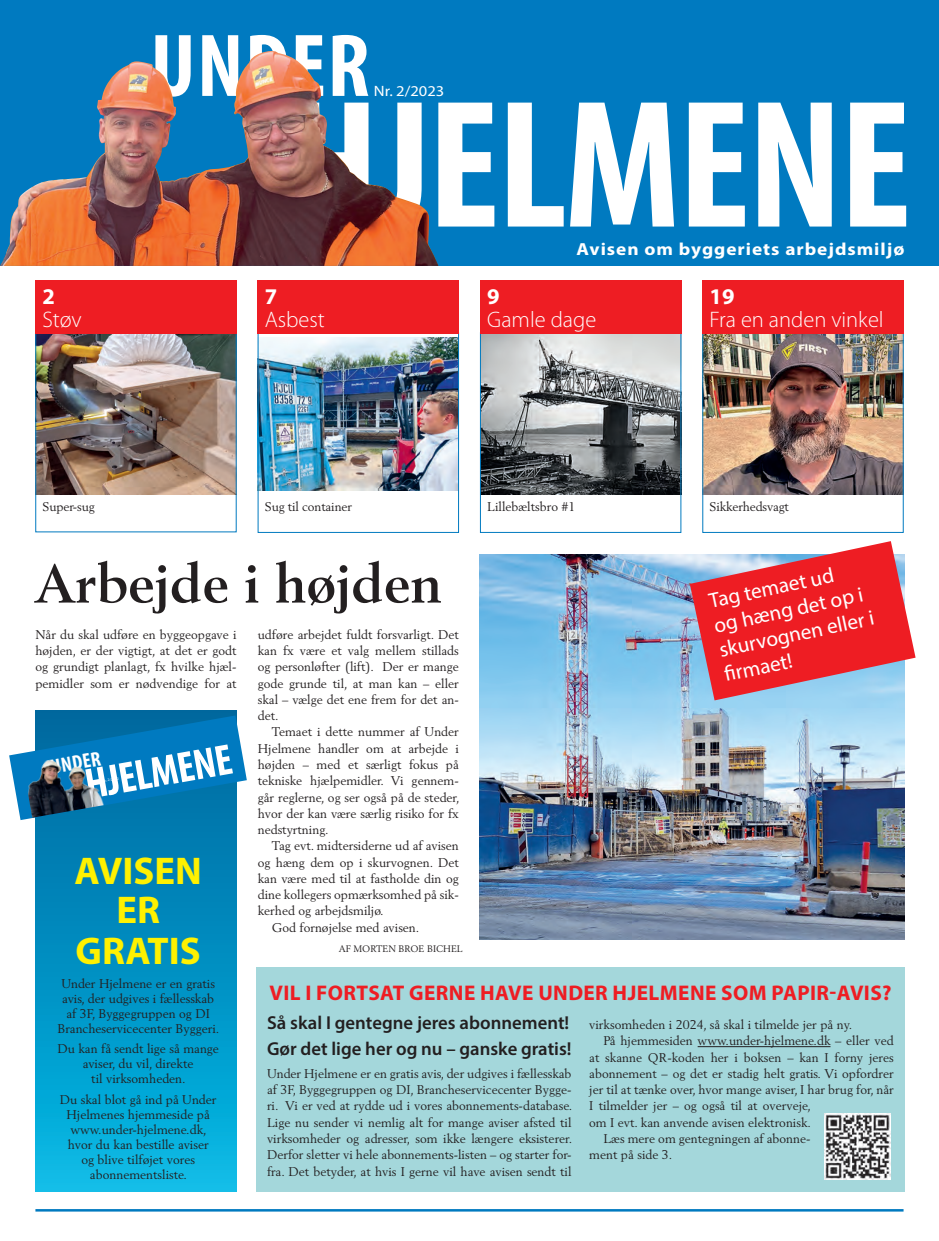
<style>
.page{position:relative;width:939px;height:1241px;background:#fff}
.page>*{position:absolute;margin:0;border:0;box-sizing:border-box;transform-origin:0 0}
.t1{font:700 condensed 183.75px "Myriad Pro";letter-spacing:-.015em;color:#fff}
.t2{font:700 condensed 90px "Myriad Pro";letter-spacing:.015em;color:#fff}
.t3{font:700 55px "Berling LT Std";color:#231f20}
.t4{font:700 condensed 43.5px "Myriad Pro";color:#fff}
.t5{font:700 38.75px/40px "Myriad Pro";color:#fff101;text-align:center}
.t6{font:300 22.5px "Myriad Pro";color:#fff}
.t7{font:700 22.5px "Myriad Pro";color:#fff}
.t8{font:21.25px/25px "Myriad Pro";color:#fff}
.t9{font:700 21.25px "Myriad Pro";letter-spacing:.02em;color:#ee1d23}
.t10{font:700 condensed 20.88px "Myriad Pro";color:#fff}
.t11{font:600 18.75px/25.9px "Myriad Pro";color:#231f20}
.t12{font:700 17.5px "Myriad Pro";letter-spacing:.05em;color:#fff;scale:1.1 1}
.t13{font:15px "Myriad Pro";color:#fff;scale:1.1 1}
.t14{font:12.5px/16.2px "Berling LT Std";color:#231f20;text-align:justify}
.t15{font:9.38px "Berling LT Std";color:#231f20}
.t16{font:3.5px "Myriad Pro";color:#fff}
.t17{font:3.5px "Myriad Pro";color:#fff;scale:1.1 1}
</style>
<div class="page">
<svg style="left:0;top:0;width:939px;height:266px;fill:#007ac0"></svg>
<img style="left:480px;top:555px;width:424px;height:384px">
<img style="left:37px;top:334px;width:198px;height:160px">
<div style="left:35px;top:332px;width:202px;height:200px;border:1px solid #007ac0"></div>
<img style="left:704px;top:334px;width:198px;height:160px">
<img style="left:482px;top:334px;width:197px;height:160px">
<div style="left:480px;top:332px;width:201px;height:200px;border:1px solid #007ac0"></div>
<img style="left:260px;top:337px;width:197px;height:153px">
<div style="left:702px;top:332px;width:202px;height:200px;border:1px solid #007ac0"></div>
<div style="left:258px;top:332px;width:201px;height:200px;border:1px solid #007ac0"></div>
<hr style="left:35px;top:1208px;width:869px;height:3px;background:#007ac0">
<div style="left:702px;top:280px;width:202px;height:53px;background:#ee1d23"></div>
<div style="left:258px;top:280px;width:201px;height:53px;background:#ee1d23"></div>
<svg style="left:35px;top:710px;width:202px;height:481px"></svg>
<div style="left:35px;top:280px;width:202px;height:53px;background:#ee1d23"></div>
<div style="left:480px;top:280px;width:201px;height:53px;background:#ee1d23"></div>
<svg style="left:690px;top:541px;width:226px;height:159px"></svg>
<svg style="left:9px;top:715px;width:238px;height:105px"></svg>
<img style="left:21px;top:742px;width:95px;height:75px">
<img style="left:17px;top:51px;width:255px;height:155px">
<div style="left:256px;top:966px;width:648px;height:225px;background:#a4d7db"></div>
<hr style="left:698px;top:1046px;width:132px;height:1px;background:#231f20">
<img style="left:825px;top:1113px;width:65px;height:65px">
<h2 class="t2" style="left:151px;top:10px;width:221px">UNDER</h2>
<p class="t13" style="left:374px;top:82px;width:66px">Nr. 2/2023</p>
<h1 class="t1" style="left:285px;top:50px;width:629px">HJELMENE</h1>
<h3 class="t7" style="left:43px;top:282px;width:14px">2</h3>
<h3 class="t6" style="left:43px;top:305px;width:41px">Støv</h3>
<h3 class="t7" style="left:265px;top:282px;width:14px">7</h3>
<h3 class="t6" style="left:265px;top:305px;width:62px">Asbest</h3>
<h3 class="t12" style="left:577px;top:238px;width:300px">Avisen om byggeriets arbejdsmiljø</h3>
<h3 class="t7" style="left:487px;top:282px;width:14px">9</h3>
<h3 class="t6" style="left:487px;top:305px;width:111px">Gamle dage</h3>
<h3 class="t7" style="left:710px;top:282px;width:26px">19</h3>
<h3 class="t6" style="left:710px;top:305px;width:176px">Fra en anden vinkel</h3>
<p class="t14" style="left:43px;top:498px;width:54px">Super-sug</p>
<p class="t14" style="left:487px;top:498px;width:90px">Lillebæltsbro #1</p>
<p class="t14" style="left:710px;top:498px;width:81px">Sikkerhedsvagt</p>
<p class="t14" style="left:265px;top:498px;width:89px">Sug til container</p>
<h3 class="t3" style="left:35px;top:551px;width:409px">Arbejde i højden</h3>
<p class="t14" style="left:35px;top:626px;width:203px">Når du skal udføre en byggeopgave i højden, er der vigtigt, at det er godt og grundigt planlagt, fx hvilke hjæl&shy;pemidler som er nødvendige for at</p>
<h3 class="t8" style="left:707px;top:588px;width:159px;rotate:-12deg">Tag temaet ud<br>og hæng det op i skurvognen eller i fi rmaet!</h3>
<p class="t14" style="left:258px;top:626px;width:203px">udføre arbejdet fuldt forsvarligt. Det kan fx være et valg mellem stillads og personløfter (lift). Der er mange gode grunde til, at man kan – eller skal – vælge det ene frem for det an&shy;det.</p>
<p class="t14" style="left:258px;top:723px;width:203px;text-indent:14px">Temaet i dette nummer af Under Hjelmene handler om at arbejde i højden – med et særligt fokus på tekniske hjælpemidler. Vi gennem&shy;går reglerne, og ser også på de steder, hvor der kan være særlig risiko for fx nedstyrtning.</p>
<p class="t14" style="left:272px;top:837px;width:188px">Tag evt. midtersiderne ud af avisen</p>
<p class="t14" style="left:258px;top:853px;width:203px">og hæng dem op i skurvognen. Det</p>
<p class="t14" style="left:258px;top:870px;width:203px">kan være med til at fastholde din og</p>
<p class="t14" style="left:258px;top:886px;width:203px">dine kollegers opmærksomhed på sik-</p>
<p class="t14" style="left:258px;top:902px;width:127px">kerhed og arbejdsmiljø.</p>
<p class="t14" style="left:272px;top:918px;width:149px">God fornøjelse med avisen.</p>
<h3 class="t4" style="left:81px;top:757px;width:150px;rotate:-10deg">HJELMENE</h3>
<h3 class="t10" style="left:48px;top:754px;width:52px;rotate:-10deg">UNDER</h3>
<p class="t16" style="left:102px;top:778px;width:16px;rotate:-10deg">Nr. 2/2014</p>
<p class="t17" style="left:102px;top:779px;width:16px;rotate:-10deg">Nr. 2/2022</p>
<h3 class="t5" style="left:75px;top:849px;width:129px">AVISEN<br>ER<br>GRATIS</h3>
<p class="t14" style="left:58px;top:975px;width:163px;line-height:15px;text-align:center">Under Hjelmene er en gratis avis, der udgives i fællesskab af 3F, Byggegruppen og DI<br>Brancheservicecenter Byggeri.</p>
<p class="t14" style="left:57px;top:1041px;width:163px;line-height:15px;text-align:center">Du kan få sendt lige så mange aviser, du vil, direkte<br>til virksomheden.</p>
<p class="t14" style="left:60px;top:1091px;width:158px;line-height:15px;text-align:center">Du skal blot gå ind på Under<br>Hjelmenes hjemmeside på www.under-hjelmene.dk, hvor du kan bestille aviser og blive tilføjet vores abonnementsliste.</p>
<p class="t15" style="left:339px;top:942px;width:126px">AF MORTEN BROE BICHEL</p>
<h3 class="t9" style="left:269px;top:978px;width:624px">VIL I FORTSAT GERNE HAVE UNDER HJELMENE SOM PAPIR-AVIS?</h3>
<h3 class="t11" style="left:267px;top:1009px;width:306px">Så skal I gentegne jeres abonnement!<br>Gør det lige her og nu – ganske gratis!</h3>
<p class="t14" style="left:267px;top:1065px;width:307px">Under Hjelmene er en gratis avis, der udgives i fællesskab af 3F, Byggegruppen og DI, Brancheservicecenter Bygge&shy;ri. Vi er ved at rydde ud i vores abonnements-database.<br>Lige nu sender vi nemlig alt for mange aviser afsted til virksomheder og adresser, som ikke længere eksisterer.<br>Derfor sletter vi hele abonnements-listen – og starter for&shy;fra. Det betyder, at hvis I gerne vil have avisen sendt til</p>
<p class="t14" style="left:589px;top:1016px;width:264px">virksomheden i 2024, så skal i tilmelde jer på ny.</p>
<p class="t14" style="left:603px;top:1032px;width:292px">På hjemmesiden www.under-hjelmene.dk – eller ved</p>
<p class="t14" style="left:589px;top:1048px;width:306px">at skanne QR-koden her i boksen – kan I forny jeres</p>
<p class="t14" style="left:589px;top:1065px;width:306px">abonnement – og det er stadig helt gratis. Vi opfordrer</p>
<p class="t14" style="left:589px;top:1081px;width:306px">jer til at tænke over, hvor mange aviser, I har brug for, når</p>
<p class="t14" style="left:589px;top:1097px;width:223px">I tilmelder jer – og også til at overveje,</p>
<p class="t14" style="left:589px;top:1113px;width:223px">om I evt. kan anvende avisen elektronisk.</p>
<p class="t14" style="left:603px;top:1130px;width:208px">Læs mere om gentegningen af abonne-</p>
<p class="t14" style="left:589px;top:1146px;width:85px">ment på side 3.</p>
</div>
